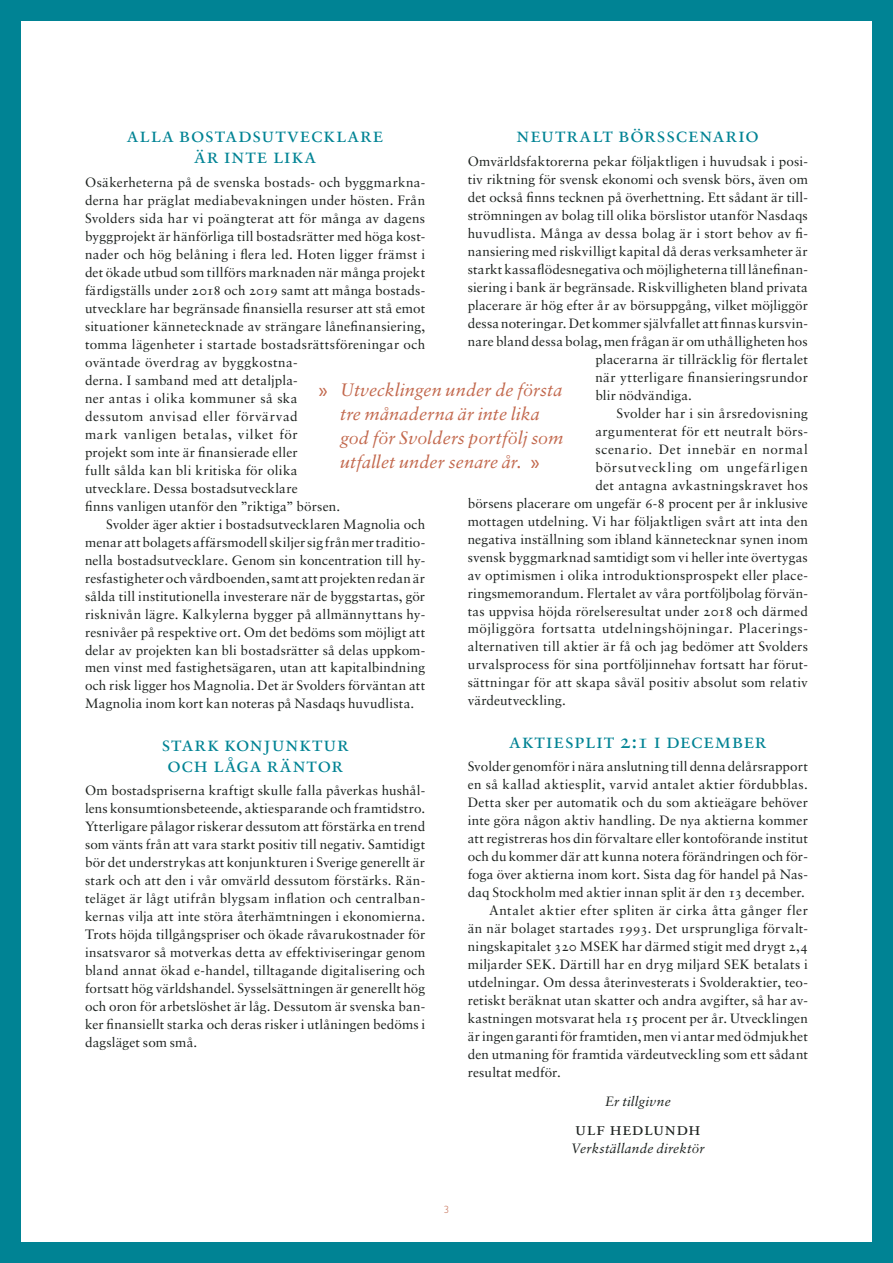
<style>
.page{position:relative;width:893px;height:1263px;background:#008394}
.page>*{position:absolute;margin:0;border:0;box-sizing:border-box;transform-origin:0 0}
.t1{font:21px/21px "Sabon LT Std";letter-spacing:.035em;color:#008394;text-align:center}
.t2{font:italic 18px/24px "Sabon LT Std";letter-spacing:.005em;color:#c2684d}
.t3{font:18px "Sabon LT Std";letter-spacing:.03em;color:#1c211e}
.t4{font:13.5px/18px "Sabon LT Std";letter-spacing:.015em;color:#1c211e;text-align:justify}
.t5{font:italic 13.5px "Sabon LT Std";letter-spacing:.015em;color:#1c211e}
.t6{font:300 10.5px "Gill Sans Std";color:#c2684d}
.s1{font-family:"Gill Sans Std";font-style:normal}
</style>
<div class="page">
<div style="left:21px;top:21px;width:851px;height:1221px;background:#fff"></div>
<h1 class="t1" style="left:517px;top:124px;width:244px">Neutralt börsscenario</h1>
<p class="t4" style="left:468px;top:152px;width:342px">Omvärldsfaktorerna pekar följaktligen i huvudsak i posi-</p>
<p class="t4" style="left:468px;top:170px;width:342px">tiv riktning för svensk ekonomi och svensk börs, även om</p>
<p class="t4" style="left:468px;top:188px;width:342px">det också finns tecknen på överhettning. Ett sådant är till-</p>
<p class="t4" style="left:468px;top:206px;width:342px">strömningen av bolag till olika börslistor utanför Nasdaqs</p>
<p class="t4" style="left:468px;top:224px;width:342px">huvudlista. Många av dessa bolag är i stort behov av fi-</p>
<p class="t4" style="left:468px;top:242px;width:342px">nansiering med riskvilligt kapital då deras verksamheter är</p>
<p class="t4" style="left:468px;top:260px;width:342px">starkt kassaflödesnegativa och möjligheterna till lånefinan-</p>
<p class="t4" style="left:468px;top:278px;width:342px">siering i bank är begränsade. Riskvilligheten bland privata</p>
<p class="t4" style="left:468px;top:296px;width:342px">placerare är hög efter år av börsuppgång, vilket möjliggör</p>
<p class="t4" style="left:468px;top:314px;width:342px">dessa noteringar. Det kommer självfallet att finnas kursvin-</p>
<p class="t4" style="left:468px;top:332px;width:342px">nare bland dessa bolag, men frågan är om uthålligheten hos</p>
<p class="t4" style="left:595px;top:350px;width:214px">placerarna är tillräcklig för flertalet</p>
<p class="t4" style="left:595px;top:368px;width:214px">när ytterligare finansieringsrundor</p>
<p class="t4" style="left:595px;top:386px;width:98px">blir nödvändiga.</p>
<p class="t4" style="left:617px;top:404px;width:193px">Svolder har i sin årsredovisning</p>
<p class="t4" style="left:595px;top:422px;width:214px">argumenterat för ett neutralt börs-</p>
<p class="t4" style="left:595px;top:440px;width:214px">scenario. Det innebär en normal</p>
<p class="t4" style="left:595px;top:458px;width:214px">börsutveckling om ungefärligen</p>
<p class="t4" style="left:595px;top:476px;width:214px">det antagna avkastningskravet hos</p>
<p class="t4" style="left:468px;top:494px;width:342px">börsens placerare om ungefär 6-8 procent per år inklusive</p>
<p class="t4" style="left:468px;top:512px;width:342px">mottagen utdelning. Vi har följaktligen svårt att inta den</p>
<p class="t4" style="left:468px;top:530px;width:342px">negativa inställning som ibland kännetecknar synen inom</p>
<p class="t4" style="left:468px;top:548px;width:342px">svensk byggmarknad samtidigt som vi heller inte övertygas</p>
<p class="t4" style="left:468px;top:566px;width:342px">av optimismen i olika introduktionsprospekt eller place-</p>
<p class="t4" style="left:468px;top:584px;width:342px">ringsmemorandum. Flertalet av våra portföljbolag förvän-</p>
<p class="t4" style="left:468px;top:602px;width:342px">tas uppvisa höjda rörelseresultat under 2018 och därmed</p>
<p class="t4" style="left:468px;top:620px;width:341px">möjliggöra fortsatta utdelningshöjningar. Placerings-</p>
<p class="t4" style="left:468px;top:638px;width:342px">alternativen till aktier är få och jag bedömer att Svolders</p>
<p class="t4" style="left:468px;top:656px;width:342px">urvalsprocess för sina portföljinnehav fortsatt har förut-</p>
<p class="t4" style="left:468px;top:674px;width:342px">sättningar för att skapa såväl positiv absolut som relativ</p>
<p class="t4" style="left:468px;top:692px;width:100px">värdeutveckling.</p>
<h1 class="t1" style="left:509px;top:730px;width:259px">Aktiesplit 2:1 i december</h1>
<p class="t4" style="left:468px;top:757px;width:342px">Svolder genomför i nära anslutning till denna delårsrapport</p>
<p class="t4" style="left:468px;top:775px;width:342px">en så kallad aktiesplit, varvid antalet aktier fördubblas.</p>
<p class="t4" style="left:468px;top:793px;width:342px">Detta sker per automatik och du som aktieägare behöver</p>
<p class="t4" style="left:468px;top:811px;width:342px">inte göra någon aktiv handling. De nya aktierna kommer</p>
<p class="t4" style="left:468px;top:829px;width:342px">att registreras hos din förvaltare eller kontoförande institut</p>
<p class="t4" style="left:468px;top:847px;width:342px">och du kommer där att kunna notera förändringen och för-</p>
<p class="t4" style="left:468px;top:865px;width:342px">foga över aktierna inom kort. Sista dag för handel på Nas-</p>
<p class="t4" style="left:468px;top:883px;width:339px">daq Stockholm med aktier innan split är den 13 december.</p>
<p class="t4" style="left:489px;top:901px;width:320px">Antalet aktier efter spliten är cirka åtta gånger fler</p>
<p class="t4" style="left:468px;top:919px;width:342px">än när bolaget startades 1993. Det ursprungliga förvalt-</p>
<p class="t4" style="left:468px;top:937px;width:342px">ningskapitalet 320 MSEK har därmed stigit med drygt 2,4</p>
<p class="t4" style="left:468px;top:955px;width:342px">miljarder SEK. Därtill har en dryg miljard SEK betalats i</p>
<p class="t4" style="left:468px;top:973px;width:342px">utdelningar. Om dessa återinvesterats i Svolderaktier, teo-</p>
<p class="t4" style="left:468px;top:991px;width:342px">retiskt beräknat utan skatter och andra avgifter, så har av-</p>
<p class="t4" style="left:468px;top:1009px;width:342px">kastningen motsvarat hela 15 procent per år. Utvecklingen</p>
<p class="t4" style="left:468px;top:1027px;width:342px">är ingen garanti för framtiden, men vi antar med ödmjukhet</p>
<p class="t4" style="left:468px;top:1045px;width:342px">den utmaning för framtida värdeutveckling som ett sådant</p>
<p class="t4" style="left:468px;top:1063px;width:95px">resultat medför.</p>
<p class="t5" style="left:605px;top:1093px;width:67px">Er tillgivne</p>
<h2 class="t3" style="left:575px;top:1117px;width:127px">ulf hedlundh</h2>
<p class="t5" style="left:571px;top:1140px;width:135px">Verkställande direktör</p>
<h1 class="t1" style="left:127px;top:124px;width:258px">Alla bostadsutvecklare är inte lika</h1>
<p class="t4" style="left:85px;top:173px;width:342px;text-align:left">Osäkerheterna på de svenska bostads- och byggmarkna&shy;derna har präglat mediabevakningen under hösten. Från Svolders sida har vi poängterat att för många av dagens byggprojekt är hänförliga till bostadsrätter med höga kost&shy;nader och hög belåning i flera led. Hoten ligger främst i det ökade utbud som tillförs marknaden när många projekt färdigställs under 2018 och 2019 samt att många bostads&shy;utvecklare har begränsade finansiella resurser att stå emot situationer kännetecknade av strängare lånefinansiering, tomma lägenheter i startade bostadsrättsföreningar och oväntade överdrag av byggkostna-<br>derna. I samband med att detaljpla-<br>ner antas i olika kommuner så ska<br>dessutom anvisad eller förvärvad<br>mark vanligen betalas, vilket för<br>projekt som inte är finansierade eller<br>fullt sålda kan bli kritiska för olika<br>utvecklare. Dessa bostadsutvecklare<br>finns vanligen utanför den ”riktiga” börsen.</p>
<p class="t4" style="left:85px;top:515px;width:342px;text-indent:21px">Svolder äger aktier i bostadsutvecklaren Magnolia och menar att bolagets affärsmodell skiljer sig från mer traditio&shy;nella bostadsutvecklare. Genom sin koncentration till hy&shy;resfastigheter och vårdboenden, samt att projekten redan är sålda till institutionella investerare när de byggstartas, gör risknivån lägre. Kalkylerna bygger på allmännyttans hy&shy;resnivåer på respektive ort. Om det bedöms som möjligt att delar av projekten kan bli bostadsrätter så delas uppkom&shy;men vinst med fastighetsägaren, utan att kapitalbindning och risk ligger hos Magnolia. Det är Svolders förväntan att Magnolia inom kort kan noteras på Nasdaqs huvudlista.</p>
<h1 class="t1" style="left:161px;top:733px;width:189px;text-align:left">Stark konjunktur och låga räntor</h1>
<p class="t4" style="left:85px;top:781px;width:342px">Om bostadspriserna kraftigt skulle falla påverkas hushål&shy;lens konsumtionsbeteende, aktiesparande och framtidstro.<br>Ytterligare pålagor riskerar dessutom att förstärka en trend som vänts från att vara starkt positiv till negativ. Samtidigt bör det understrykas att konjunkturen i Sverige generellt är stark och att den i vår omvärld dessutom förstärks. Rän&shy;teläget är lågt utifrån blygsam inflation och centralban&shy;kernas vilja att inte störa återhämtningen i ekonomierna.<br>Trots höjda tillgångspriser och ökade råvarukostnader för insatsvaror så motverkas detta av effektiviseringar genom bland annat ökad e-handel, tilltagande digitalisering och fortsatt hög världshandel. Sysselsättningen är generellt hög och oron för arbetslöshet är låg. Dessutom är svenska ban&shy;ker finansiellt starka och deras risker i utlåningen bedöms i dagsläget som små.</p>
<h2 class="t2" style="left:340px;top:378px;width:225px;text-indent:-21px"><span class="s1">»</span> Utvecklingen under de första tre månaderna är inte lika god för Svolders portfölj som utfallet under senare år. <span class="s1">»</span></h2>
<p class="t6" style="left:444px;top:1204px;width:7px">3</p>
</div>
